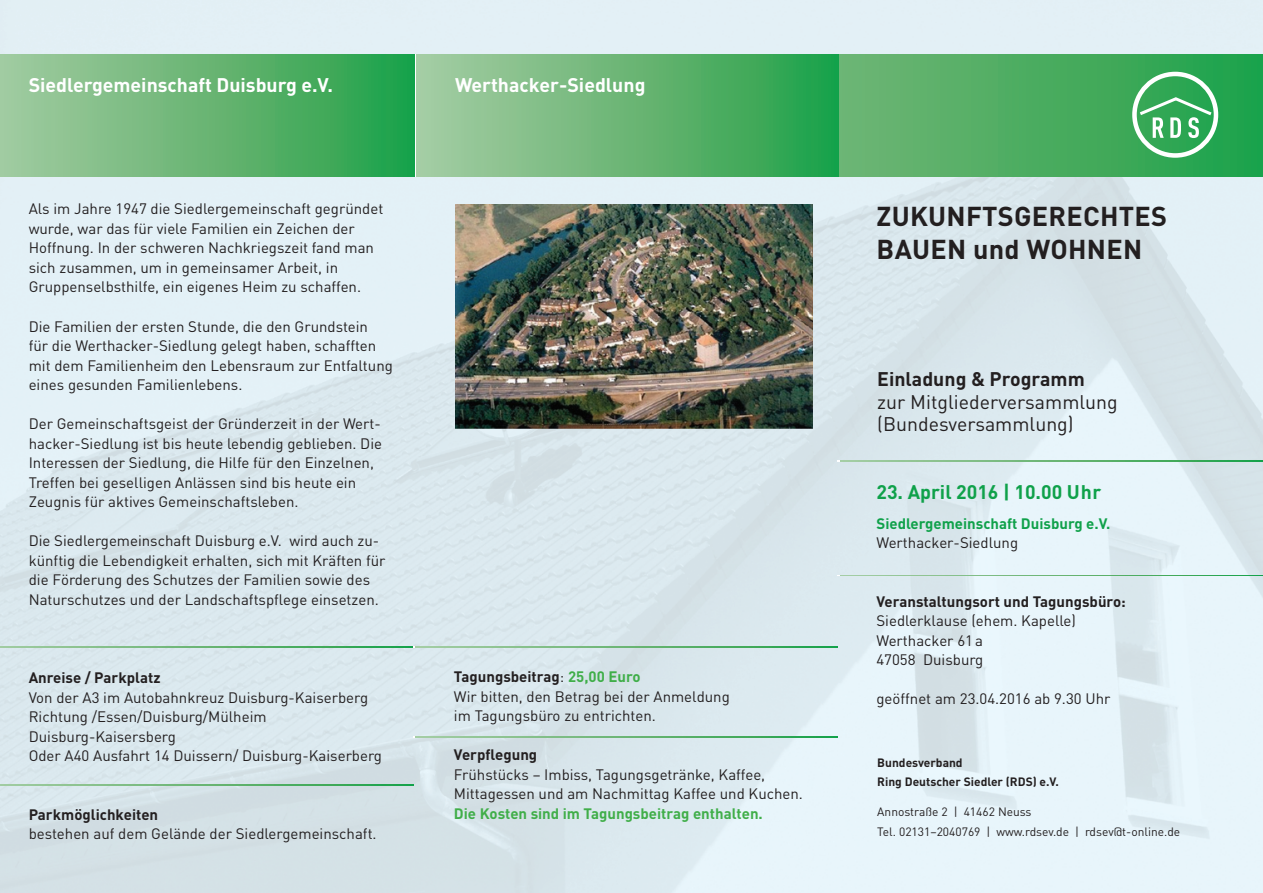
<style>
.page{position:relative;width:1263px;height:893px;background:#fff}
.page>*{position:absolute;margin:0;border:0;box-sizing:border-box;transform-origin:0 0}
.t1{font:700 27px/33px "DIN";letter-spacing:.01em;color:#231f20}
.t2{font:700 19.5px "DIN";color:#fff}
.t3{font:19.5px/22.5px "DIN";color:#231f20}
.t4{font:700 19.5px "DIN";color:#0fa14a}
.t5{font:700 19.5px "DIN";color:#231f20}
.t6{font:15px/19.5px "DIN";color:#231f20}
.t7{font:700 15px "DIN";color:#231f20}
.t8{font:700 15px "DIN";color:#40ae49}
.t9{font:700 15px "DIN";color:#0fa14a}
.t10{font:12px/19.5px "DIN";color:#231f20}
.t11{font:700 12px/19.5px "DIN";color:#231f20}
.s1{font-weight:700}
.s2{font-weight:700;color:#40ae49}
</style>
<div class="page">
<img style="left:0;top:0;width:1263px;height:893px">
<svg style="left:839px;top:54px;width:424px;height:123px;background:#4aac61"></svg>
<div style="left:1132px;top:72px;width:86px;height:86px;border:5px solid #fff;border-radius:50%"></div>
<svg style="left:1136px;top:96px;width:79px;height:42px"></svg>
<div style="left:414px;top:54px;width:425px;height:123px;background:linear-gradient(to right,#accca5,#21a047)"></div>
<svg style="left:838px;top:575px;width:425px;height:1px"></svg>
<svg style="left:838px;top:460px;width:425px;height:1px"></svg>
<img style="left:455px;top:204px;width:358px;height:225px">
<svg style="left:413px;top:646px;width:425px;height:1px"></svg>
<svg style="left:0;top:646px;width:412px;height:1px"></svg>
<svg style="left:413px;top:737px;width:424px;height:1px"></svg>
<svg style="left:0;top:785px;width:413px;height:1px"></svg>
<div style="left:0;top:54px;width:415px;height:123px;background:linear-gradient(to right,#a8caa1,#20a047)"></div>
<h2 class="t2" style="left:29px;top:72px;width:306px">Siedlergemeinschaft Duisburg e.V.</h2>
<p class="t6" style="left:29px;top:199px;width:356px">Als im Jahre 1947 die Siedlergemeinschaft gegründet wurde, war das für viele Familien ein Zeichen der Hoffnung. In der schweren Nachkriegszeit fand man sich zusammen, um in gemeinsamer Arbeit, in Gruppenselbsthilfe, ein eigenes Heim zu schaffen.</p>
<p class="t6" style="left:29px;top:316px;width:366px">Die Familien der ersten Stunde, die den Grundstein<br>für die Werthacker-Siedlung gelegt haben, schafften mit dem Familienheim den Lebensraum zur Entfaltung eines gesunden Familienlebens.</p>
<p class="t6" style="left:29px;top:414px;width:355px">Der Gemeinschaftsgeist der Gründerzeit in der Wert&shy;hacker-Siedlung ist bis heute lebendig geblieben. Die Interessen der Siedlung, die Hilfe für den Einzelnen, Treffen bei geselligen Anlässen sind bis heute ein Zeugnis für aktives Gemeinschaftsleben.</p>
<p class="t6" style="left:29px;top:531px;width:358px">Die Siedlergemeinschaft Duisburg e.V. wird auch zu&shy;künftig die Lebendigkeit erhalten, sich mit Kräften für die Förderung des Schutzes der Familien sowie des Naturschutzes und der Landschaftspflege einsetzen.</p>
<p class="t7" style="left:29px;top:668px;width:133px">Anreise / Parkplatz</p>
<p class="t6" style="left:29px;top:687px;width:355px">Von der A3 im Autobahnkreuz Duisburg-Kaiserberg Richtung /Essen/Duisburg/Mülheim Duisburg-Kaisersberg<br>Oder A40 Ausfahrt 14 Duissern/ Duisburg-Kaiserberg</p>
<p class="t7" style="left:29px;top:804px;width:131px">Parkmöglichkeiten</p>
<p class="t6" style="left:29px;top:824px;width:349px">bestehen auf dem Gelände der Siedlergemeinschaft.</p>
<h2 class="t2" style="left:455px;top:72px;width:192px">Werthacker-Siedlung</h2>
<p class="t6" style="left:454px;top:667px;width:277px"><span class="s1">Tagungsbeitrag</span>: <span class="s2">25,00 Euro<br></span>Wir bitten, den Betrag bei der Anmeldung im Tagungsbüro zu entrichten.</p>
<p class="t7" style="left:454px;top:745px;width:85px">Verpflegung</p>
<p class="t6" style="left:454px;top:764px;width:350px">Frühstücks – Imbiss, Tagungsgetränke, Kaffee,<br>Mittagessen und am Nachmittag Kaffee und Kuchen.</p>
<p class="t8" style="left:454px;top:803px;width:310px">Die Kosten sind im Tagungsbeitrag enthalten.</p>
<h1 class="t1" style="left:877px;top:198px;width:292px">ZUKUNFTSGERECHTES<br>BAUEN und WOHNEN</h1>
<h2 class="t5" style="left:877px;top:366px;width:209px">Einladung &amp; Programm</h2>
<h2 class="t3" style="left:877px;top:390px;width:242px">zur Mitgliederversammlung (Bundesversammlung)</h2>
<h2 class="t4" style="left:876px;top:479px;width:226px">23. April 2016 | 10.00 Uhr</h2>
<p class="t9" style="left:876px;top:514px;width:236px">Siedlergemeinschaft Duisburg e.V.</p>
<p class="t6" style="left:876px;top:533px;width:143px">Werthacker-Siedlung</p>
<p class="t7" style="left:876px;top:592px;width:251px">Veranstaltungsort und Tagungsbüro:</p>
<p class="t6" style="left:876px;top:611px;width:201px">Siedlerklause (ehem. Kapelle)<br>Werthacker 61 a<br>47058 Duisburg</p>
<p class="t6" style="left:876px;top:689px;width:235px">geöffnet am 23.04.2016 ab 9.30 Uhr</p>
<p class="t11" style="left:877px;top:752px;width:183px">Bundesverband<br>Ring Deutscher Siedler (RDS) e.V.</p>
<p class="t10" style="left:877px;top:802px;width:305px">Annostraße 2 | 41462 Neuss<br>Tel. 02131–2040769 | www.rdsev.de | rdsev@t-online.de</p>
</div>
